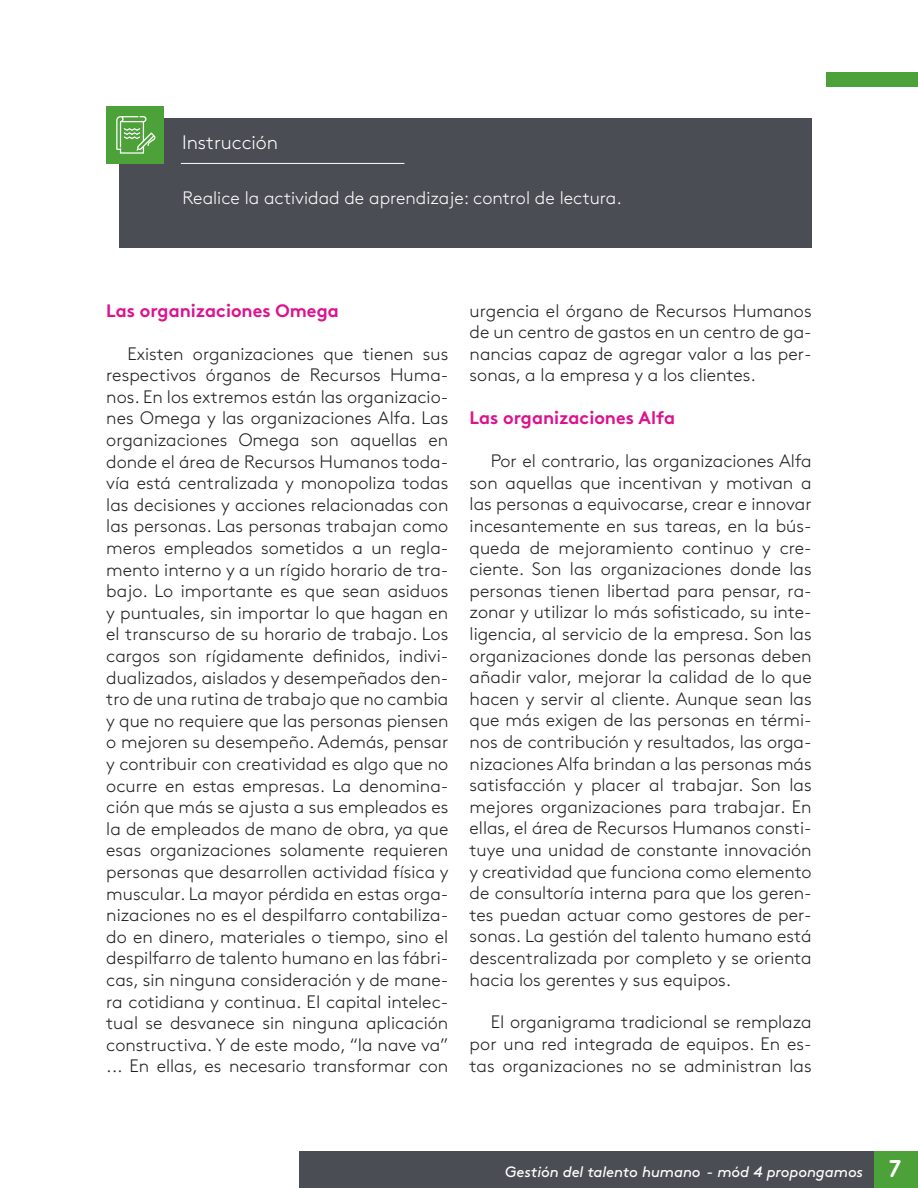
<style>
.page{position:relative;width:918px;height:1188px;background:#fff}
.page>*{position:absolute;margin:0;border:0;box-sizing:border-box;transform-origin:0 0}
.t1{font:300 19.5px "Brown Std";color:#fff}
.t2{font:300 18px/21.6px "Brown Std";color:#231f20;text-align:justify}
.NormalBlanco{font:300 18px "Brown Std";color:#fff}
.T3{font:18px "Brown Std Bold Alt";color:#dc128e}
.t3{font:italic 15px "Brown Std";letter-spacing:-.005em;color:#fff}
.s1{font-family:"Areandina Voz";font-style:normal;font-size:24px}
</style>
<div class="page">
<div style="left:826px;top:72px;width:92px;height:15px;background:#4da139"></div>
<div style="left:873px;top:1151px;width:45px;height:37px;background:#4da139"></div>
<div style="left:299px;top:1151px;width:574px;height:37px;background:#4a4d54"></div>
<div style="left:119px;top:118px;width:693px;height:130px;background:#4a4d54"></div>
<div style="left:106px;top:106px;width:57px;height:57px;background:#4da139"></div>
<hr style="left:181px;top:163px;width:223px;height:1px;background:#fff">
<svg style="left:116px;top:116px;width:40px;height:38px"></svg>
<p class="t1" style="left:182px;top:131px;width:98px">Instrucción</p>
<p class="NormalBlanco" style="left:182px;top:188px;width:441px">Realice la actividad de aprendizaje: control de lectura.</p>
<p class="T3" style="left:106px;top:299px;width:234px">Las organizaciones Omega</p>
<p class="t2" style="left:106px;top:343px;width:344px;text-indent:21px">Existen organizaciones que tienen sus respectivos órganos de Recursos Huma&shy;nos. En los extremos están las organizacio&shy;nes Omega y las organizaciones Alfa. Las organizaciones Omega son aquellas en donde el área de Recursos Humanos toda&shy;vía está centralizada y monopoliza todas las decisiones y acciones relacionadas con las personas. Las personas trabajan como meros empleados sometidos a un regla&shy;mento interno y a un rígido horario de tra&shy;bajo. Lo importante es que sean asiduos y puntuales, sin importar lo que hagan en el transcurso de su horario de trabajo. Los cargos son rígidamente definidos, indivi&shy;dualizados, aislados y desempeñados den&shy;tro de una rutina de trabajo que no cambia y que no requiere que las personas piensen o mejoren su desempeño. Además, pensar y contribuir con creatividad es algo que no ocurre en estas empresas. La denomina&shy;ción que más se ajusta a sus empleados es la de empleados de mano de obra, ya que esas organizaciones solamente requieren personas que desarrollen actividad física y muscular. La mayor pérdida en estas orga&shy;nizaciones no es el despilfarro contabiliza&shy;do en dinero, materiales o tiempo, sino el despilfarro de talento humano en las fábri&shy;cas, sin ninguna consideración y de mane&shy;ra cotidiana y continua. EI capital intelec&shy;tual se desvanece sin ninguna aplicación constructiva. Y de este modo, “Ia nave va” ... En ellas, es necesario transformar con</p>
<p class="t2" style="left:470px;top:300px;width:344px">urgencia el órgano de Recursos Humanos de un centro de gastos en un centro de ga&shy;nancias capaz de agregar valor a las per&shy;sonas, a la empresa y a los clientes.</p>
<p class="T3" style="left:470px;top:407px;width:207px">Las organizaciones Alfa</p>
<p class="t2" style="left:470px;top:450px;width:344px;text-indent:21px">Por el contrario, las organizaciones Alfa son aquellas que incentivan y motivan a las personas a equivocarse, crear e innovar incesantemente en sus tareas, en la bús&shy;queda de mejoramiento continuo y cre&shy;ciente. Son las organizaciones donde las personas tienen libertad para pensar, ra&shy;zonar y utilizar lo más sofisticado, su inte&shy;ligencia, al servicio de la empresa. Son las organizaciones donde las personas deben añadir valor, mejorar la calidad de lo que hacen y servir al cliente. Aunque sean las que más exigen de las personas en térmi&shy;nos de contribución y resultados, las orga&shy;nizaciones Alfa brindan a las personas más satisfacción y placer al trabajar. Son las mejores organizaciones para trabajar. En ellas, el área de Recursos Humanos consti&shy;tuye una unidad de constante innovación y creatividad que funciona como elemento de consultoría interna para que los geren&shy;tes puedan actuar como gestores de per&shy;sonas. La gestión del talento humano está descentralizada por completo y se orienta hacia los gerentes y sus equipos.</p>
<p class="t2" style="left:470px;top:1012px;width:344px;text-indent:21px">EI organigrama tradicional se remplaza por una red integrada de equipos. En es&shy;tas organizaciones no se administran las</p>
<p class="t3" style="left:505px;top:1163px;width:398px">Gestión del talento humano - mód 4 propongamos <span class="s1">7</span></p>
</div>
